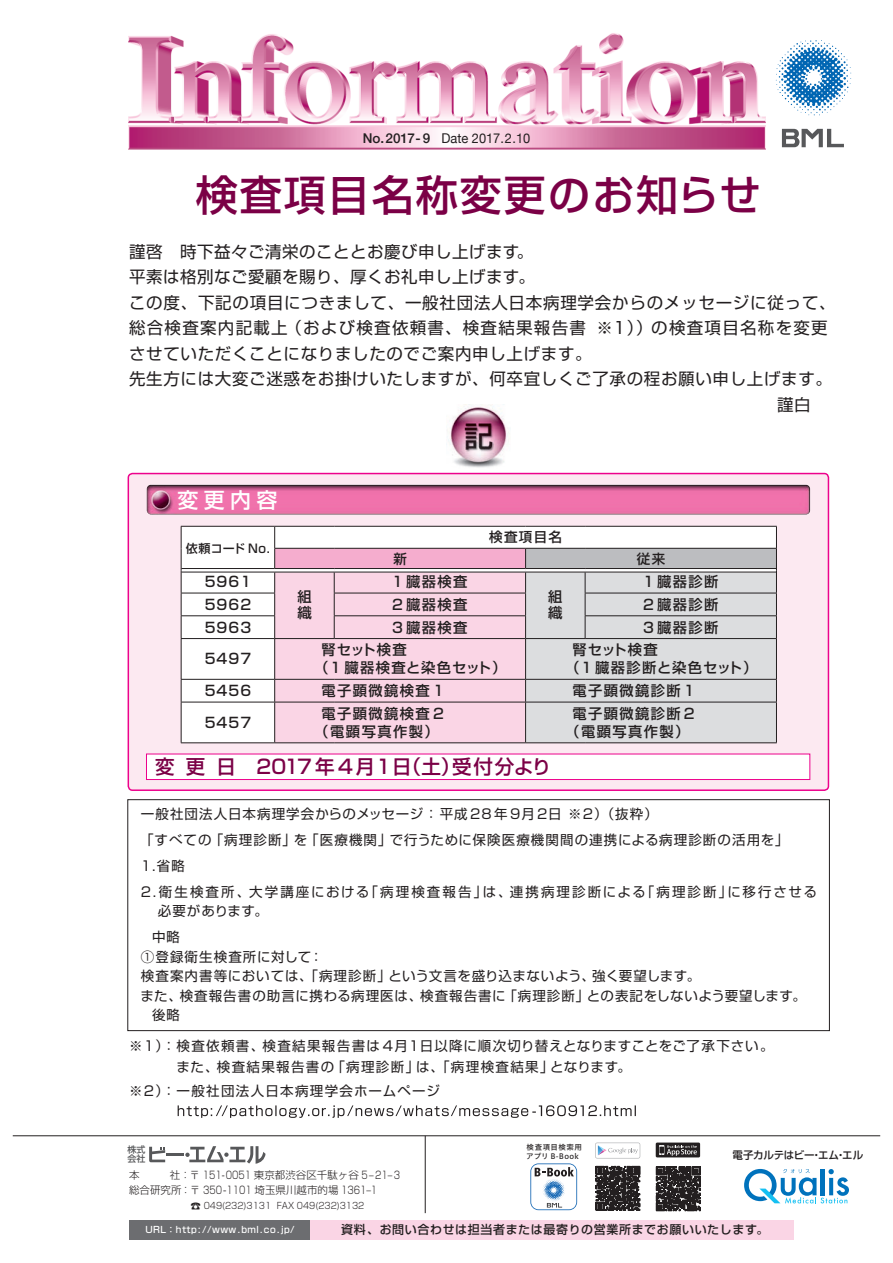
<style>
.page{position:relative;width:893px;height:1263px;background:#fff}
.page>*{position:absolute;margin:0;border:0;box-sizing:border-box;transform-origin:0 0}
.t1{font:500 42px "Shin Go Pro";letter-spacing:.05em;color:#7b0046}
.t2{font:500 21px "Shin Go Pro";color:#fff}
.t3{font:500 19.5px "Shin Go Pro";letter-spacing:.06em;color:#7b0046}
.t4{font:16.5px "Shin Go Pro";letter-spacing:.04em;color:#231f20}
.t5{font:16.5px "Shin Go Pro";letter-spacing:.075em;color:#231f20}
.t6{font:500 14.25px/15.8px "Shin Go Pro";letter-spacing:.1em;color:#231f20}
.t7{font:500 14.25px/18px "Shin Go Pro";letter-spacing:.075em;color:#231f20}
.t8{font:13.5px/26px "Shin Go Pro";letter-spacing:.08em;color:#231f20}
.t9{font:13.5px/21px "Shin Go Pro";letter-spacing:.1em;color:#231f20}
.t10{font:13.5px "Shin Go Pro";letter-spacing:.05em;color:#231f20}
.t11{font:13.5px "Helvetica Neue";color:#231f20;scale:.95 1}
.t12{font:500 13.5px "Shin Go Pro";letter-spacing:.1em;color:#231f20}
.t13{font:500 12px "Shin Go Pro";letter-spacing:.05em;color:#231f20}
.t14{font:300 10.5px/15px "Shin Go Pro";color:#231f20}
.t15{font:500 10.5px "Shin Go Pro";letter-spacing:-.025em;color:#231f20}
.t16{font:300 9px "Shin Go Pro";color:#231f20;scale:.9 1}
.t17{font:500 9px "Shin Go Pro";letter-spacing:.05em;color:#fff}
.t18{font:500 9px/9.4px "Shin Go Pro";color:#57585a}
.t19{font:7.5px/9px "Hiragino UD Sans Std W5";letter-spacing:.05em;color:#231f20}
.s1{font-weight:500}
.s2{font-size:10.5px}
</style>
<div class="page">
<img style="left:128px;top:33px;width:663px;height:117px">
<div style="left:127px;top:799px;width:703px;height:232px;border:1px solid #231f20"></div>
<div style="left:128px;top:473px;width:700px;height:317px;background:#fce9f1;border-radius:4px"></div>
<div style="left:128px;top:473px;width:701px;height:318px;border:2px solid #ed028c;border-radius:4px"></div>
<img style="left:446px;top:404px;width:63px;height:64px">
<div style="left:146px;top:754px;width:664px;height:25px;background:#fff"></div>
<div style="left:146px;top:754px;width:664px;height:26px;border:1px solid #ed028c"></div>
<img style="left:147px;top:485px;width:663px;height:29px">
<svg style="left:776px;top:40px;width:75px;height:75px"></svg>
<svg style="left:782px;top:129px;width:62px;height:18px"></svg>
<hr style="left:425px;top:1136px;width:1px;height:77px;background:#231f20">
<hr style="left:13px;top:1135px;width:867px;height:1px;background:#231f20">
<div style="left:310px;top:1220px;width:484px;height:19px;background:#fad5e5"></div>
<div style="left:130px;top:1220px;width:180px;height:19px;background:#6c6d70"></div>
<svg style="left:744px;top:1169px;width:105px;height:34px"></svg>
<svg style="left:149px;top:1147px;width:16px;height:15px"></svg>
<hr style="left:166px;top:1153px;width:18px;height:3px;background:#57585a">
<svg style="left:185px;top:1146px;width:81px;height:18px"></svg>
<svg style="left:529px;top:1162px;width:50px;height:50px"></svg>
<svg style="left:530px;top:1163px;width:47px;height:47px"></svg>
<svg style="left:655px;top:1142px;width:45px;height:16px"></svg>
<svg style="left:655px;top:1166px;width:46px;height:46px"></svg>
<svg style="left:656px;top:1167px;width:44px;height:44px;background:#373435"></svg>
<svg style="left:595px;top:1143px;width:45px;height:15px"></svg>
<svg style="left:595px;top:1165px;width:46px;height:46px"></svg>
<svg style="left:596px;top:1166px;width:44px;height:44px;background:#373334"></svg>
<svg style="left:181px;top:526px;width:596px;height:216px;background:#e7d9e0"></svg>
<hr style="left:181px;top:702px;width:94px;height:1px;background:#231f20">
<hr style="left:181px;top:702px;width:1px;height:40px;background:#231f20">
<hr style="left:275px;top:702px;width:59px;height:1px;background:#231f20">
<hr style="left:274px;top:702px;width:1px;height:40px;background:#231f20">
<hr style="left:334px;top:702px;width:192px;height:1px;background:#231f20">
<hr style="left:526px;top:702px;width:59px;height:1px;background:#231f20">
<hr style="left:525px;top:702px;width:1px;height:40px;background:#231f20">
<hr style="left:585px;top:702px;width:192px;height:1px;background:#231f20">
<hr style="left:776px;top:702px;width:1px;height:40px;background:#231f20">
<hr style="left:181px;top:742px;width:94px;height:1px;background:#231f20">
<hr style="left:275px;top:742px;width:59px;height:1px;background:#231f20">
<hr style="left:334px;top:742px;width:192px;height:1px;background:#231f20">
<hr style="left:526px;top:742px;width:59px;height:1px;background:#231f20">
<hr style="left:585px;top:742px;width:192px;height:1px;background:#231f20">
<hr style="left:181px;top:568px;width:94px;height:1px;background:#231f20">
<hr style="left:181px;top:572px;width:94px;height:1px;background:#231f20">
<hr style="left:275px;top:568px;width:59px;height:1px;background:#231f20">
<hr style="left:275px;top:572px;width:59px;height:1px;background:#231f20">
<hr style="left:334px;top:568px;width:192px;height:1px;background:#231f20">
<hr style="left:334px;top:572px;width:192px;height:1px;background:#231f20">
<hr style="left:526px;top:568px;width:59px;height:1px;background:#231f20">
<hr style="left:526px;top:572px;width:59px;height:1px;background:#231f20">
<hr style="left:585px;top:568px;width:191px;height:1px;background:#231f20">
<hr style="left:585px;top:572px;width:191px;height:1px;background:#231f20">
<svg style="left:178px;top:1105px;width:458px;height:13px"></svg>
<p class="t11" style="left:363px;top:128px;width:178px"><span class="s1">No.2017- 9</span> Date 2017.2.10</p>
<h1 class="t1" style="left:196px;top:161px;width:567px">検査項目名称変更のお知らせ</h1>
<p class="t4" style="left:129px;top:238px;width:406px">謹啓　時下益々ご清栄のこととお慶び申し上げます。</p>
<p class="t4" style="left:129px;top:263px;width:407px">平素は格別なご愛顧を賜り、厚くお礼申し上げます。</p>
<p class="t4" style="left:129px;top:289px;width:708px">この度、下記の項目につきまして、一般社団法人日本病理学会からのメッセージに従って、</p>
<p class="t5" style="left:129px;top:314px;width:700px">総合検査案内記載上（および検査依頼書、検査結果報告書 ※1））の検査項目名称を変更</p>
<p class="t4" style="left:129px;top:340px;width:464px">させていただくことになりましたのでご案内申し上げます。</p>
<p class="t4" style="left:129px;top:365px;width:704px">先生方には大変ご迷惑をお掛けいたしますが、何卒宜しくご了承の程お願い申し上げます。</p>
<p class="t4" style="left:777px;top:391px;width:52px">謹白　</p>
<h2 class="t2" style="left:178px;top:483px;width:101px">変更内容</h2>
<p class="t13" style="left:186px;top:538px;width:85px">依頼コード No.</p>
<p class="t12" style="left:489px;top:526px;width:74px">検査項目名</p>
<p class="t12" style="left:393px;top:548px;width:15px">新</p>
<p class="t12" style="left:637px;top:548px;width:30px">従来</p>
<p class="t6" style="left:643px;top:572px;width:77px">1臓器診断</p>
<p class="t6" style="left:392px;top:572px;width:77px">1臓器検査</p>
<p class="t6" style="left:205px;top:572px;width:48px">5961</p>
<p class="t6" style="left:297px;top:587px;width:16px">組織</p>
<p class="t6" style="left:548px;top:587px;width:16px">組織</p>
<p class="t6" style="left:205px;top:595px;width:48px">5962</p>
<p class="t6" style="left:392px;top:595px;width:77px">2臓器検査</p>
<p class="t6" style="left:643px;top:595px;width:77px">2臓器診断</p>
<p class="t6" style="left:205px;top:618px;width:48px">5963</p>
<p class="t6" style="left:392px;top:618px;width:77px">3臓器検査</p>
<p class="t6" style="left:643px;top:618px;width:77px">3臓器診断</p>
<p class="t6" style="left:205px;top:649px;width:48px">5497</p>
<p class="t7" style="left:315px;top:639px;width:193px;text-indent:7px">腎セット検査<br>（1 臓器検査と染色セット）</p>
<p class="t7" style="left:565px;top:639px;width:193px;text-indent:7px">腎セット検査<br>（1 臓器診断と染色セット）</p>
<p class="t6" style="left:205px;top:681px;width:48px">5456</p>
<p class="t6" style="left:321px;top:681px;width:124px">電子顕微鏡検査1</p>
<p class="t6" style="left:572px;top:681px;width:124px">電子顕微鏡診断1</p>
<p class="t6" style="left:205px;top:713px;width:48px">5457</p>
<p class="t6" style="left:315px;top:703px;width:131px;line-height:18px;text-align:center">電子顕微鏡検査2（電顕写真作製）</p>
<p class="t6" style="left:565px;top:703px;width:131px;line-height:18px;text-align:center">電子顕微鏡診断2（電顕写真作製）</p>
<h3 class="t3" style="left:155px;top:751px;width:398px">変更日　2017 年 4月1日（土）受付分より</h3>
<p class="t8" style="left:140px;top:799px;width:678px">一般社団法人日本病理学会からのメッセージ ： 平成28年9月2日 ※2）（抜粋）<br>「すべての「病理診断」を「医療機関」で行うために保険医療機関間の連携による病理診断の活用を」<br>1．省略<br>2．衛生検査所、大学講座における「病理検査報告」は、連携病理診断による「病理診断」に移行させる</p>
<p class="t8" style="left:152px;top:896px;width:118px;text-indent:6px">必要があります。中略</p>
<p class="t8" style="left:141px;top:942px;width:183px">①登録衛生検査所に対して：</p>
<p class="t10" style="left:141px;top:965px;width:561px">検査案内書等においては、「病理診断」という文言を盛り込まないよう、強く要望します。</p>
<p class="t8" style="left:140px;top:981px;width:667px">また、検査報告書の助言に携わる病理医は、検査報告書に「病理診断」との表記をしないよう要望します。</p>
<p class="t8" style="left:152px;top:1000px;width:30px">後略</p>
<p class="t9" style="left:176px;top:1034px;width:599px;text-indent:-47px">※1）：検査依頼書、検査結果報告書は 4月1日以降に順次切り替えとなりますことをご了承下さい。また、検査結果報告書の「病理診断」は、「病理検査結果」となります。</p>
<p class="t9" style="left:129px;top:1079px;width:312px">※2）：一般社団法人日本病理学会ホームページ</p>
<p class="t18" style="left:127px;top:1143px;width:19px">株式会社</p>
<p class="t19" style="left:526px;top:1142px;width:57px">検査項目検索用アプリ B-Book</p>
<p class="t14" style="left:129px;top:1166px;width:272px">本 　　 社：〒 151-0051 東京都渋谷区千駄ヶ谷 5–21–3総合研究所：〒 350-1101 埼玉県川越市的場 1361–1</p>
<p class="t16" style="left:191px;top:1198px;width:195px"><span class="s2">☎</span> 049(232)3131　FAX 049(232)3132</p>
<p class="t15" style="left:732px;top:1146px;width:132px">電子カルテはビー・エム・エル</p>
<p class="t17" style="left:145px;top:1222px;width:151px">URL：http: //www.bml.co.jp/</p>
<p class="t13" style="left:341px;top:1219px;width:429px">資料、お問い合わせは担当者または最寄りの営業所までお願いいたします。</p>
</div>
